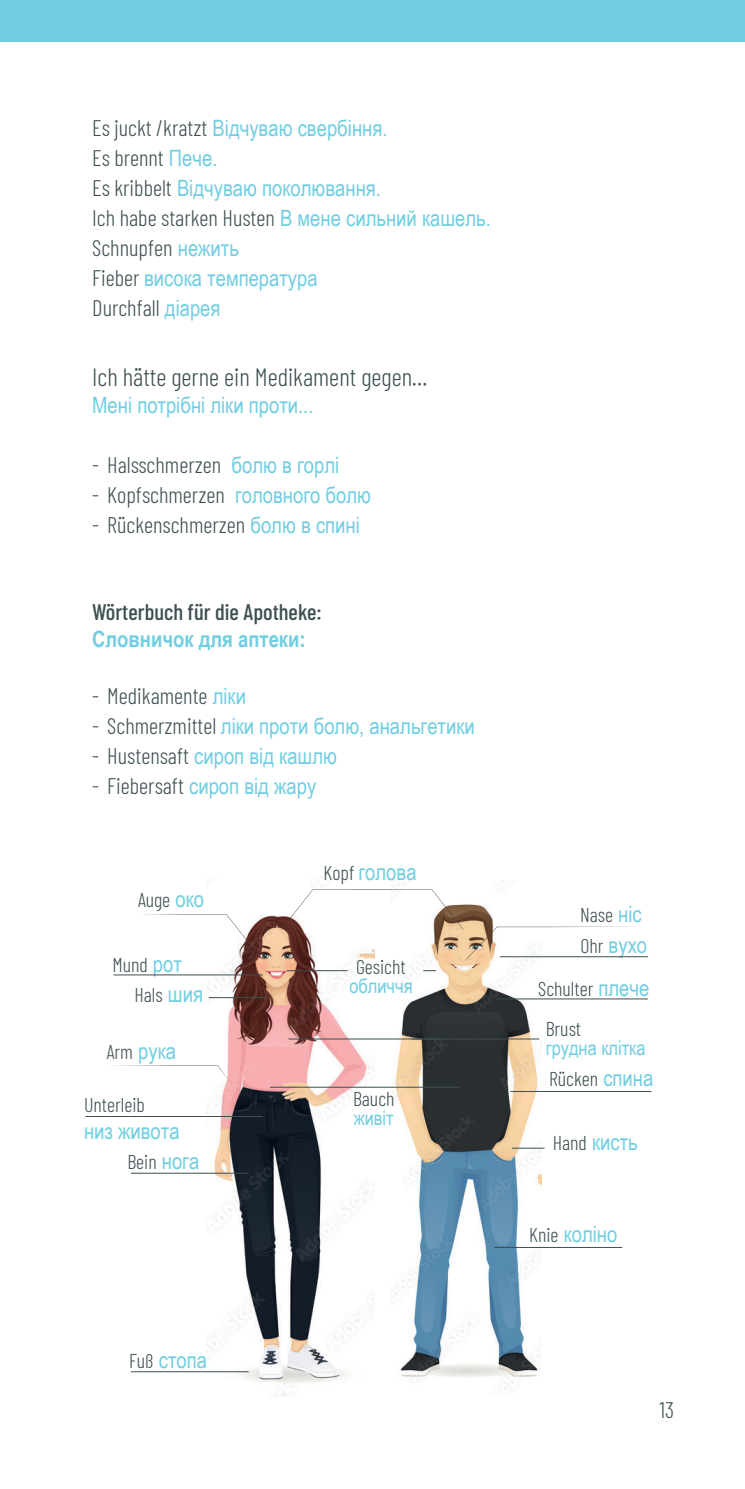
<style>
.page{position:relative;width:745px;height:1489px;background:#fff}
.page>*{position:absolute;margin:0;border:0;box-sizing:border-box;transform-origin:0 0}
.t1{font:300 25px "Barlow Condensed";color:#3d4f51}
.t2{font:22.5px "Arial Narrow";color:#71cee1}
.t3{font:300 22.5px/30px "Barlow Condensed";color:#3d4f51}
.t4{font:500 22.5px "Barlow Condensed";color:#3d4f51}
.t5{font:700 22.5px "Arial Narrow";color:#71cee1}
.t6{font:300 20px/30.5px "Barlow Condensed";color:#3d4f51}
.t7{font:20px "Arial Narrow";color:#71cee1}
.s1{font-family:"Barlow Condensed";font-weight:300;color:#3d4f51}
.s2{font-family:"Arial Narrow";font-weight:400;color:#71cee1}
.s3{font-family:"Arial Narrow";font-weight:400;font-size:22.5px;color:#71cee1}
.s4{font-family:"Barlow Condensed";font-weight:300;font-size:20px;color:#3d4f51}
</style>
<div class="page">
<img style="left:391px;top:880px;width:150px;height:514px">
<img style="left:206px;top:876px;width:168px;height:521px">
<div style="left:248px;top:0;width:496px;height:41px;background:#71cee1"></div>
<hr style="left:287px;top:970px;width:60px;height:1px;background:#3d4f51">
<hr style="left:113px;top:974px;width:150px;height:1px;background:#3d4f51">
<hr style="left:209px;top:997px;width:59px;height:1px;background:#3d4f51">
<hr style="left:288px;top:1038px;width:251px;height:1px;background:#3d4f51">
<hr style="left:270px;top:1086px;width:190px;height:1px;background:#3d4f51">
<hr style="left:85px;top:1115px;width:178px;height:1px;background:#3d4f51">
<hr style="left:131px;top:1172px;width:117px;height:1px;background:#3d4f51">
<hr style="left:131px;top:1371px;width:117px;height:1px;background:#3d4f51">
<hr style="left:510px;top:1090px;width:141px;height:1px;background:#3d4f51">
<hr style="left:494px;top:1246px;width:127px;height:1px;background:#3d4f51">
<hr style="left:499px;top:956px;width:148px;height:1px;background:#3d4f51">
<hr style="left:496px;top:998px;width:151px;height:1px;background:#3d4f51">
<svg style="left:143px;top:913px;width:114px;height:41px"></svg>
<svg style="left:114px;top:1065px;width:117px;height:19px"></svg>
<svg style="left:281px;top:889px;width:361px;height:70px"></svg>
<svg style="left:423px;top:970px;width:12px;height:1px"></svg>
<hr style="left:511px;top:1147px;width:33px;height:1px;background:#3d4f51">
<div style="left:0;top:0;width:361px;height:41px;background:#71cee1"></div>
<p class="t2" style="left:92px;top:111px;width:296px"><span class="s1">Es juckt /kratzt</span> Відчуваю свербіння.</p>
<p class="t3" style="left:92px;top:141px;width:127px">Es brennt <span class="s2">Пече.</span></p>
<p class="t2" style="left:92px;top:171px;width:290px"><span class="s1">Es kribbelt</span> Відчуваю поколювання.</p>
<p class="t3" style="left:92px;top:201px;width:400px">Ich habe starken Husten <span class="s2">В мене сильний кашель.<br></span>Schnupfen <span class="s2">нежить</span></p>
<p class="t2" style="left:92px;top:261px;width:227px"><span class="s1">Fieber</span> висока температура</p>
<p class="t3" style="left:92px;top:291px;width:130px">Durchfall <span class="s2">діарея</span></p>
<p class="t1" style="left:92px;top:359px;width:336px">Ich hätte gerne ein Medikament gegen…</p>
<p class="t2" style="left:92px;top:388px;width:223px">Мені потрібні ліки проти...</p>
<p class="t3" style="left:92px;top:448px;width:248px">- Halsschmerzen <span class="s2">болю в горлі</span></p>
<p class="t3" style="left:92px;top:478px;width:280px">- Kopfschmerzen <span class="s2">головного болю</span></p>
<p class="t3" style="left:92px;top:508px;width:269px">- Rückenschmerzen <span class="s2">болю в спині</span></p>
<p class="t4" style="left:92px;top:596px;width:231px">Wörterbuch für die Apotheke:</p>
<p class="t5" style="left:92px;top:622px;width:215px">Словничок для аптеки:</p>
<p class="t3" style="left:92px;top:679px;width:155px">- Medikamente <span class="s2">ліки</span></p>
<p class="t2" style="left:92px;top:709px;width:384px"><span class="s1">- Schmerzmittel</span> ліки проти болю, анальгетики</p>
<p class="t2" style="left:92px;top:739px;width:246px"><span class="s1">- Hustensaft</span> сироп від кашлю</p>
<p class="t2" style="left:92px;top:769px;width:225px"><span class="s1">- Fiebersaft</span> сироп від жару</p>
<p class="t6" style="left:138px;top:883px;width:67px">Auge <span class="s3">око</span></p>
<p class="t2" style="left:323px;top:855px;width:94px"><span class="s4">Kopf</span> голова</p>
<p class="t6" style="left:134px;top:948px;width:70px;text-indent:-22px">Mund <span class="s3">рот<br></span>Hals <span class="s3">шия</span></p>
<p class="t6" style="left:356px;top:949px;width:51px">Gesicht</p>
<p class="t7" style="left:349px;top:970px;width:65px">обличчя</p>
<p class="t2" style="left:107px;top:1034px;width:71px"><span class="s4">Arm</span> рука</p>
<p class="t6" style="left:84px;top:1088px;width:62px">Unterleib</p>
<p class="t2" style="left:84px;top:1114px;width:97px">низ живота</p>
<p class="t6" style="left:127px;top:1145px;width:73px">Bein <span class="s3">нога</span></p>
<p class="t6" style="left:353px;top:1081px;width:43px">Bauch</p>
<p class="t7" style="left:353px;top:1102px;width:41px">живіт</p>
<p class="t6" style="left:579px;top:898px;width:63px">Nase <span class="s3">ніс</span></p>
<p class="t2" style="left:580px;top:929px;width:68px"><span class="s4">Ohr</span> вухо</p>
<p class="t6" style="left:538px;top:971px;width:113px">Schulter <span class="s3">плече</span></p>
<p class="t6" style="left:545px;top:1012px;width:37px">Brust</p>
<p class="t7" style="left:545px;top:1033px;width:101px">грудна клітка</p>
<p class="t6" style="left:549px;top:1062px;width:106px">Rücken <span class="s3">спина</span></p>
<p class="t2" style="left:552px;top:1124px;width:86px"><span class="s4">Hand</span> кисть</p>
<p class="t2" style="left:529px;top:1217px;width:90px"><span class="s4">Knie</span> коліно</p>
<p class="t2" style="left:129px;top:1342px;width:79px"><span class="s4">Fuß</span> стопа</p>
<p class="t3" style="left:659px;top:1392px;width:16px">13</p>
</div>
